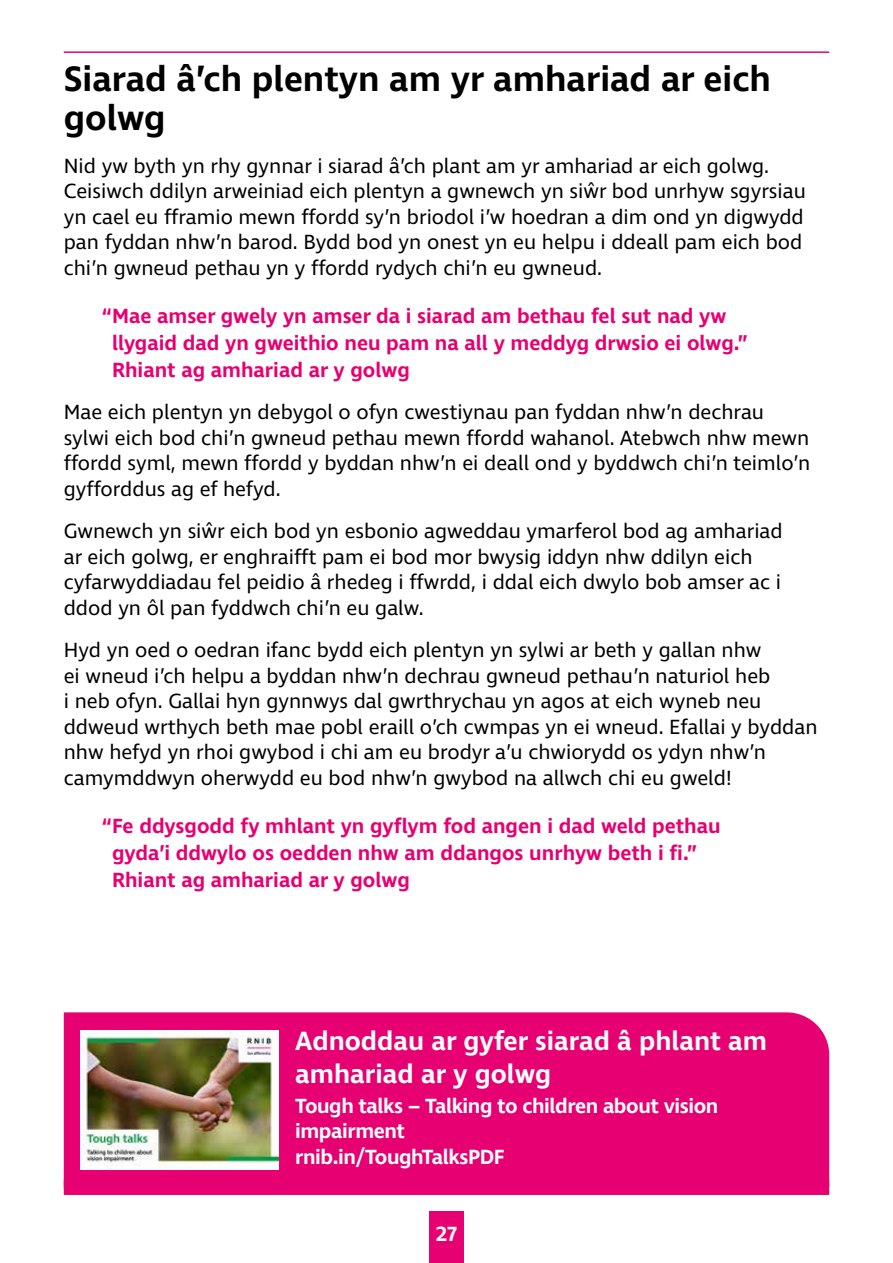
<style>
.page{position:relative;width:893px;height:1263px;background:#fff}
.page>*{position:absolute;margin:0;border:0;box-sizing:border-box;transform-origin:0 0}
.t1{font:600 36px/39px "Ingra";color:#000}
.t2{font:600 27px/33px "Ingra";color:#fff}
.t3{font:21px/25.5px "Ingra";color:#000}
.t4{font:600 21px/27px "Ingra";color:#e60071}
.t5{font:600 21px/25.5px "Ingra";letter-spacing:-.02em;color:#fff}
</style>
<div class="page">
<hr style="left:64px;top:51px;width:765px;height:2px;background:#e60071">
<div style="left:64px;top:1012px;width:765px;height:168px;background:#e60071"></div>
<img style="left:81px;top:1030px;width:197px;height:139px">
<div style="left:429px;top:1211px;width:34px;height:52px;background:#e60071"></div>
<div style="left:64px;top:1180px;width:765px;height:15px;background:#e60071"></div>
<h1 class="t1" style="left:64px;top:61px;width:709px">Siarad â’ch plentyn am yr amhariad ar eich golwg</h1>
<p class="t3" style="left:64px;top:154px;width:744px">Nid yw byth yn rhy gynnar i siarad â’ch plant am yr amhariad ar eich golwg.<br>Ceisiwch ddilyn arweiniad eich plentyn a gwnewch yn siŵr bod unrhyw sgyrsiau yn cael eu fframio mewn ffordd sy’n briodol i’w hoedran a dim ond yn digwydd pan fyddan nhw’n barod. Bydd bod yn onest yn eu helpu i ddeall pam eich bod chi’n gwneud pethau yn y ffordd rydych chi’n eu gwneud.</p>
<p class="t4" style="left:112px;top:303px;width:637px;text-indent:-10px">“Mae amser gwely yn amser da i siarad am bethau fel sut nad yw llygaid dad yn gweithio neu pam na all y meddyg drwsio ei olwg.”<br>Rhiant ag amhariad ar y golwg</p>
<p class="t3" style="left:64px;top:401px;width:748px">Mae eich plentyn yn debygol o ofyn cwestiynau pan fyddan nhw’n dechrau sylwi eich bod chi’n gwneud pethau mewn ffordd wahanol. Atebwch nhw mewn ffordd syml, mewn ffordd y byddan nhw’n ei deall ond y byddwch chi’n teimlo’n gyfforddus ag ef hefyd.</p>
<p class="t3" style="left:64px;top:520px;width:720px">Gwnewch yn siŵr eich bod yn esbonio agweddau ymarferol bod ag amhariad ar eich golwg, er enghraifft pam ei bod mor bwysig iddyn nhw ddilyn eich cyfarwyddiadau fel peidio â rhedeg i ffwrdd, i ddal eich dwylo bob amser ac i ddod yn ôl pan fyddwch chi’n eu galw.</p>
<p class="t3" style="left:64px;top:639px;width:755px">Hyd yn oed o oedran ifanc bydd eich plentyn yn sylwi ar beth y gallan nhw<br>ei wneud i’ch helpu a byddan nhw’n dechrau gwneud pethau’n naturiol heb<br>i neb ofyn. Gallai hyn gynnwys dal gwrthrychau yn agos at eich wyneb neu ddweud wrthych beth mae pobl eraill o’ch cwmpas yn ei wneud. Efallai y byddan nhw hefyd yn rhoi gwybod i chi am eu brodyr a’u chwiorydd os ydyn nhw’n camymddwyn oherwydd eu bod nhw’n gwybod na allwch chi eu gweld!</p>
<p class="t4" style="left:112px;top:814px;width:610px;text-indent:-10px">“Fe ddysgodd fy mhlant yn gyflym fod angen i dad weld pethau gyda’i ddwylo os oedden nhw am ddangos unrhyw beth i fi.”<br>Rhiant ag amhariad ar y golwg</p>
<p class="t2" style="left:295px;top:1026px;width:473px">Adnoddau ar gyfer siarad â phlant am amhariad ar y golwg</p>
<p class="t5" style="left:295px;top:1094px;width:425px">Tough talks – Talking to children about vision impairment<br>rnib.in/ToughTalksPDF</p>
<p class="t5" style="left:436px;top:1222px;width:23px">27</p>
</div>
